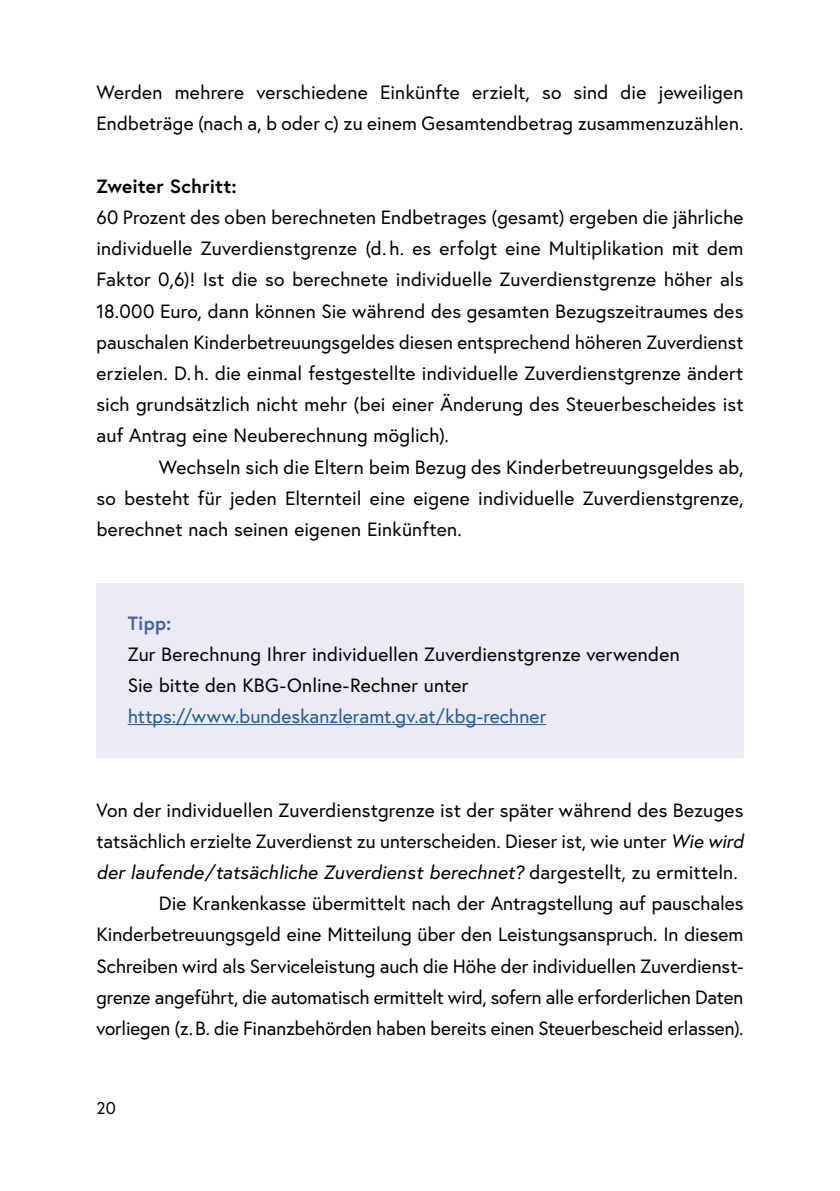
<style>
.page{position:relative;width:840px;height:1191px;background:#fff}
.page>*{position:absolute;margin:0;border:0;box-sizing:border-box;transform-origin:0 0}
.p_Erstzeileneinzug{font:19.2px/31.2px "Europa Austria";letter-spacing:.005em;color:#000;text-align:justify}
.Infobox_p_Infobox_letzter_Absatz{font:19.2px/31.2px "Europa Austria";letter-spacing:.005em;color:#000}
.p_Abstand_danach{font:19.2px/31.2px "Europa Austria";letter-spacing:.005em;color:#000}
.t1{font:700 19.2px "Europa Austria";letter-spacing:.005em;color:#000}
.Infobox_p_Infobox_Titel{font:700 19.2px "Europa Austria";color:#4961a0}
.t2{font:17px "Europa Austria";color:#000}
.s1{color:#245a9c}
.s2{font-style:italic}
</style>
<div class="page">
<div style="left:96px;top:583px;width:647px;height:82px;background:#eaebf5"></div>
<div style="left:96px;top:614px;width:647px;height:144px;background:#eaebf5"></div>
<hr style="left:128px;top:724px;width:418px;height:1px;background:#245a9c">
<p class="p_Abstand_danach" style="left:96px;top:77px;width:648px">Werden mehrere verschiedene Einkü nfte erzielt, so sind die jeweiligen<br>Endbeträge (nach a, b oder c) zu einem Gesamtendbetrag zusammenzuzählen.</p>
<p class="t1" style="left:96px;top:173px;width:142px">Zweiter Schritt:</p>
<p class="p_Erstzeileneinzug" style="left:96px;top:201px;width:648px">60 Prozent des oben berechneten Endbetrages (gesamt) ergeben die jährliche individuelle Zuverdienstgrenze (d. h. es erfolgt eine Multiplikation mit dem Faktor 0,6)! Ist die so berechnete individuelle Zuverdienstgrenze höher als 18.000 Euro, dann können Sie während des gesamten Bezugszeitraumes des pauschalen Kinderbetreuungsgeldes diesen entsprechend höheren Zuverdienst erzielen. D. h. die einmal festgestellte individuelle Zuverdienstgrenze ändert sich grundsätzlich nicht mehr (bei einer Änderung des Steuerbescheides ist auf Antrag eine Neuberechnung möglich).</p>
<p class="p_Erstzeileneinzug" style="left:96px;top:451px;width:648px;text-indent:62px">Wechseln sich die Eltern beim Bezug des Kinderbetreuungsgeldes ab, so besteht für jeden Elternteil eine eigene individuelle Zuverdienstgrenze, berechnet nach seinen eigenen Einkünften.</p>
<p class="Infobox_p_Infobox_Titel" style="left:128px;top:609px;width:45px">Tipp:</p>
<p class="Infobox_p_Infobox_letzter_Absatz" style="left:128px;top:638px;width:553px">Zur Berechnung Ihrer individuellen Zuverdienstgrenze verwenden<br>Sie bitte den KBG-Online-Rechner unter <span class="s1">https://www.bundeskanzleramt.gv.at/kbg-rechner</span></p>
<p class="p_Erstzeileneinzug" style="left:96px;top:794px;width:648px">Von der individuellen Zuverdienstgrenze ist der später wä hrend des Bezuges tatsächlich erzielte Zuverdienst zu unterscheiden. Dieser ist, wie unter <span class="s2">Wie wird der laufende/tatsächliche Zuverdienst berechnet?</span> dargestellt, zu ermitteln.</p>
<p class="p_Erstzeileneinzug" style="left:96px;top:887px;width:648px;text-indent:62px">Die Krankenkasse ü bermittelt nach der Antragstellung auf pauschales Kinderbetreuungsgeld eine Mitteilung ü ber den Leistungsanspruch. In diesem Schreiben wird als Serviceleistung auch die Höhe der individuellen Zuverdienst&shy;grenze angefü hrt, die automatisch ermittelt wird, sofern alle erforderlichen Daten vorliegen (z.B. die Finanzbehörden haben bereits einen Steuerbescheid erlassen).</p>
<p class="t2" style="left:96px;top:1096px;width:21px">20</p>
</div>
